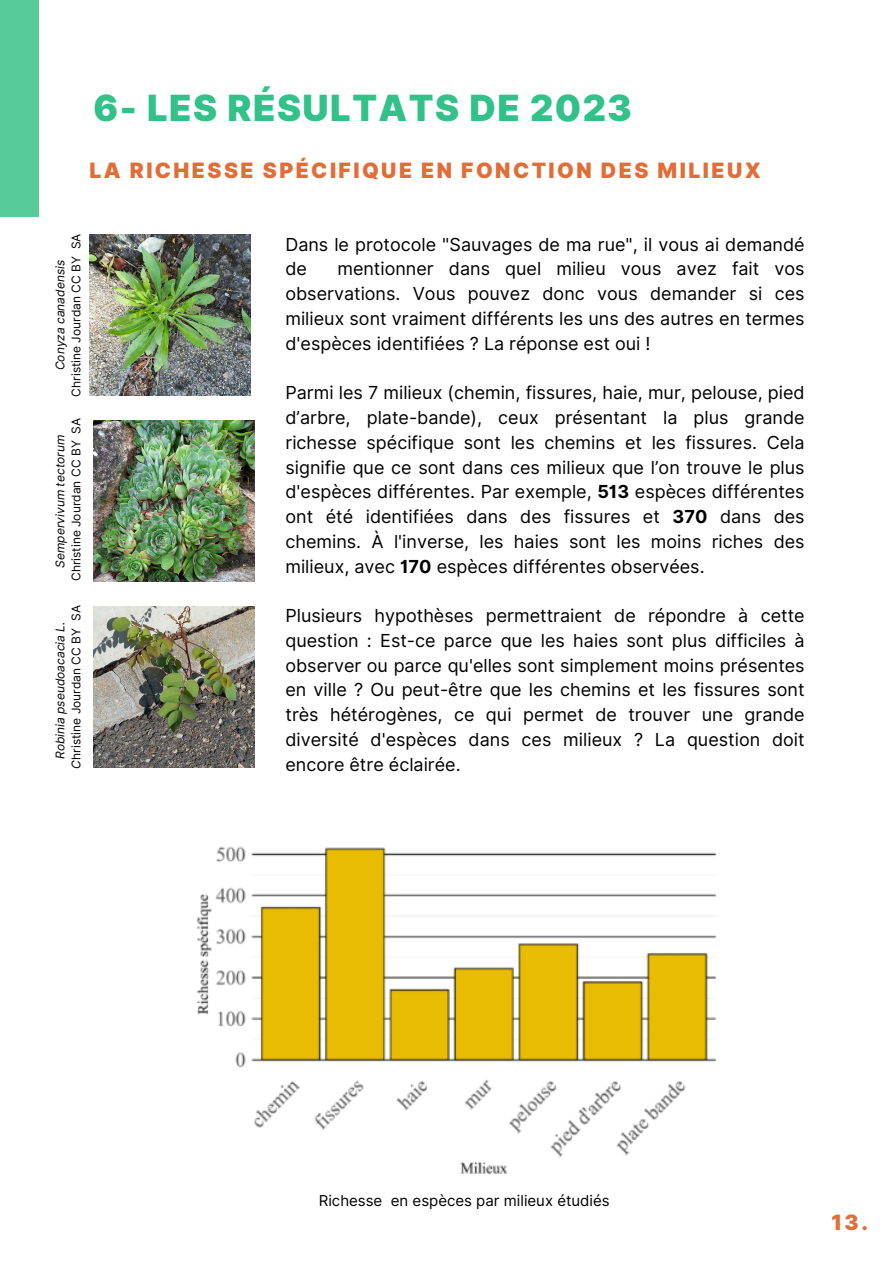
<style>
.page{position:relative;width:894px;height:1264px;background:#fff}
.page>*{position:absolute;margin:0;border:0;box-sizing:border-box;transform-origin:0 0}
.t1{font:900 36.15px "Inter";letter-spacing:.04em;color:#32c189}
.t2{font:900 21.15px "Inter";letter-spacing:.115em;color:#e16e38}
.t3{font:18px/24.8px "Inter";color:#000;text-align:justify}
.t4{font:15px "Inter";color:#000}
.t5{font:12px/16px "Inter";color:#000}
.t6{font:italic 12px "Inter";color:#000}
.s1{font-style:italic}
.s2{font-weight:700}
</style>
<div class="page">
<div style="left:0;top:0;width:38px;height:216px;background:#57cc99"></div>
<img style="left:197px;top:846px;width:520px;height:328px">
<img style="left:89px;top:234px;width:162px;height:162px">
<img style="left:94px;top:420px;width:161px;height:161px">
<img style="left:94px;top:606px;width:161px;height:161px">
<h1 class="t1" style="left:94px;top:86px;width:539px">6- LES RÉSULTATS DE 2023</h1>
<p class="t2" style="left:89px;top:158px;width:672px">LA RICHESSE SPÉCIFIQUE EN FONCTION DES MILIEUX</p>
<h3 class="t5" style="left:68px;top:249px;width:17px;rotate:-90deg">SA</h3>
<h3 class="t5" style="left:52px;top:397px;width:142px;text-indent:26px;rotate:-90deg"><span class="s1">Conyza canadensis<br></span>Christine Jourdan CC BY</h3>
<p class="t5" style="left:68px;top:581px;width:165px;rotate:-90deg">Christine Jourdan CC BY SA</p>
<h3 class="t6" style="left:53px;top:567px;width:134px;rotate:-90deg">Sempervivum tectorum</h3>
<h2 class="t5" style="left:68px;top:768px;width:165px;rotate:-90deg"><span class="s1">C</span>hristine Jourdan CC BY SA</h2>
<h4 class="t6" style="left:53px;top:759px;width:139px;rotate:-90deg">Robinia pseudoacacia L.</h4>
<p class="t3" style="left:285px;top:232px;width:520px">Dans le protocole "Sauvages de ma rue", il vous ai demandé de</p>
<p class="t3" style="left:285px;top:256px;width:520px;text-indent:52px">mentionner dans quel milieu vous avez fait vos observations. Vous pouvez donc vous demander si ces milieux sont vraiment différents les uns des autres en termes d'espèces identifiées ? La réponse est oui !</p>
<p class="t3" style="left:285px;top:380px;width:520px">Parmi les 7 milieux (chemin, fissures, haie, mur, pelouse, pied d’arbre, plate-bande), ceux présentant la plus grande richesse spécifique sont les chemins et les fissures. Cela signifie que ce sont dans ces milieux que l’on trouve le plus d'espèces différentes. Par exemple, <span class="s2">513</span> espèces différentes ont été identifiées dans des fissures et <span class="s2">370</span> dans des chemins. À l'inverse, les haies sont les moins riches des milieux, avec <span class="s2">170</span> espèces différentes observées.</p>
<p class="t3" style="left:285px;top:603px;width:520px">Plusieurs hypothèses permettraient de répondre à cette question : Est-ce parce que les haies sont plus difficiles à observer ou parce qu'elles sont simplement moins présentes en ville ? Ou peut-être que les chemins et les fissures sont très hétérogènes, ce qui permet de trouver une grande diversité d'espèces dans ces milieux ? La question doit encore être éclairée.</p>
<p class="t4" style="left:319px;top:1191px;width:292px">Richesse en espèces par milieux étudiés</p>
<h2 class="t2" style="left:831px;top:1209px;width:38px">13.</h2>
</div>
